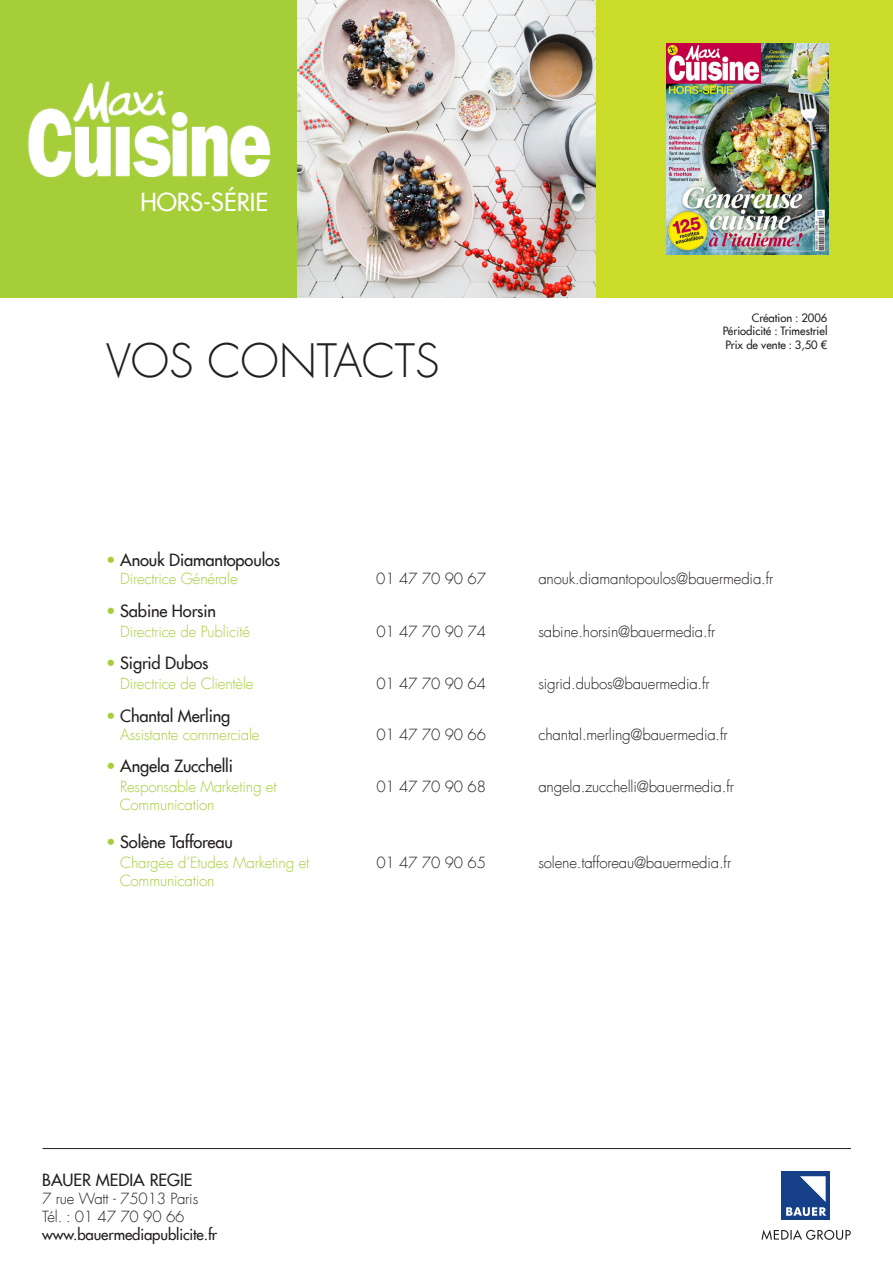
<style>
.page{position:relative;width:893px;height:1263px;background:#fff}
.page>*{position:absolute;margin:0;border:0;box-sizing:border-box;transform-origin:0 0}
.t1{font:300 45px "Futura Com";letter-spacing:-.005em;color:#231f20}
.t2{font:500 24.3px "Futura Com";color:#fff}
.t3{font:500 16.5px "Futura Com";letter-spacing:-.01em;color:#231f20}
.t4{font:300 15px/18px "Futura Com";letter-spacing:-.01em;color:#231f20}
.t5{font:300 15px "Futura Com";letter-spacing:-.01em;color:#a6ce39}
.t6{font:500 15px "Futura Com";letter-spacing:-.01em;color:#231f20}
.t7{font:500 11.25px "Futura Com";color:#231f20}
.s1{color:#a6ce39}
</style>
<div class="page">
<div style="left:0;top:0;width:298px;height:298px;background:#a6ce39"></div>
<div style="left:595px;top:0;width:298px;height:298px;background:#cadb2a"></div>
<svg style="left:761px;top:1229px;width:90px;height:11px"></svg>
<div style="left:781px;top:1171px;width:49px;height:49px;background:#153f87"></div>
<svg style="left:786px;top:1176px;width:40px;height:40px"></svg>
<hr style="left:43px;top:1148px;width:808px;height:1px;background:#231f20">
<img style="left:27px;top:81px;width:244px;height:97px">
<img style="left:666px;top:44px;width:162px;height:211px">
<img style="left:298px;top:0;width:297px;height:298px">
<h2 class="t2" style="left:140px;top:184px;width:129px">HORS-SÉRIE</h2>
<p class="t1" style="left:106px;top:331px;width:335px">VOS CONTACTS</p>
<p class="t7" style="left:752px;top:309px;width:77px">Création : 2006</p>
<p class="t7" style="left:723px;top:323px;width:106px">Périodicité : Trimestriel</p>
<p class="t7" style="left:725px;top:336px;width:104px">Prix de vente : 3,50 €</p>
<p class="t3" style="left:106px;top:548px;width:175px"><span class="s1">•</span> Anouk Diamantopoulos</p>
<p class="t5" style="left:120px;top:569px;width:119px">Directrice Générale</p>
<p class="t4" style="left:376px;top:570px;width:111px">01 47 70 90 67</p>
<p class="t4" style="left:538px;top:570px;width:237px">anouk.diamantopoulos@bauermedia.fr</p>
<p class="t3" style="left:106px;top:599px;width:111px"><span class="s1">•</span> Sabine Horsin</p>
<p class="t5" style="left:120px;top:621px;width:131px">Directrice de Publicité</p>
<p class="t4" style="left:376px;top:622px;width:111px">01 47 70 90 74</p>
<p class="t4" style="left:538px;top:622px;width:178px">sabine.horsin@bauermedia.fr</p>
<p class="t3" style="left:106px;top:651px;width:104px"><span class="s1">•</span> Sigrid Dubos</p>
<p class="t5" style="left:120px;top:674px;width:135px">Directrice de Clientèle</p>
<p class="t4" style="left:376px;top:675px;width:111px">01 47 70 90 64</p>
<p class="t4" style="left:538px;top:675px;width:173px">sigrid.dubos@bauermedia.fr</p>
<p class="t3" style="left:106px;top:703px;width:126px"><span class="s1">•</span> Chantal Merling</p>
<p class="t5" style="left:120px;top:724px;width:141px">Assistante commerciale</p>
<p class="t4" style="left:376px;top:725px;width:111px">01 47 70 90 66</p>
<p class="t4" style="left:538px;top:725px;width:191px">chantal.merling@bauermedia.fr</p>
<p class="t3" style="left:106px;top:754px;width:128px"><span class="s1">•</span> Angela Zucchelli</p>
<p class="t5" style="left:120px;top:777px;width:158px">Responsable Marketing et</p>
<p class="t4" style="left:376px;top:778px;width:111px">01 47 70 90 68</p>
<p class="t4" style="left:538px;top:778px;width:197px">angela.zucchelli@bauermedia.fr</p>
<p class="t5" style="left:120px;top:795px;width:96px">Communication</p>
<p class="t3" style="left:106px;top:829px;width:128px"><span class="s1">•</span> Solène Tafforeau</p>
<p class="t5" style="left:120px;top:852px;width:191px">Chargée d’Etudes Marketing et</p>
<p class="t4" style="left:376px;top:853px;width:111px">01 47 70 90 65</p>
<p class="t4" style="left:538px;top:853px;width:194px">solene.tafforeau@bauermedia.fr</p>
<p class="t5" style="left:120px;top:870px;width:96px">Communication</p>
<p class="t3" style="left:42px;top:1167px;width:152px">BAUER MEDIA REGIE</p>
<p class="t4" style="left:42px;top:1189px;width:158px">7 rue Watt - 75013 Paris<br>Tél. : 01 47 70 90 66</p>
<p class="t6" style="left:42px;top:1223px;width:176px">www.bauermediapublicite.fr</p>
</div>
